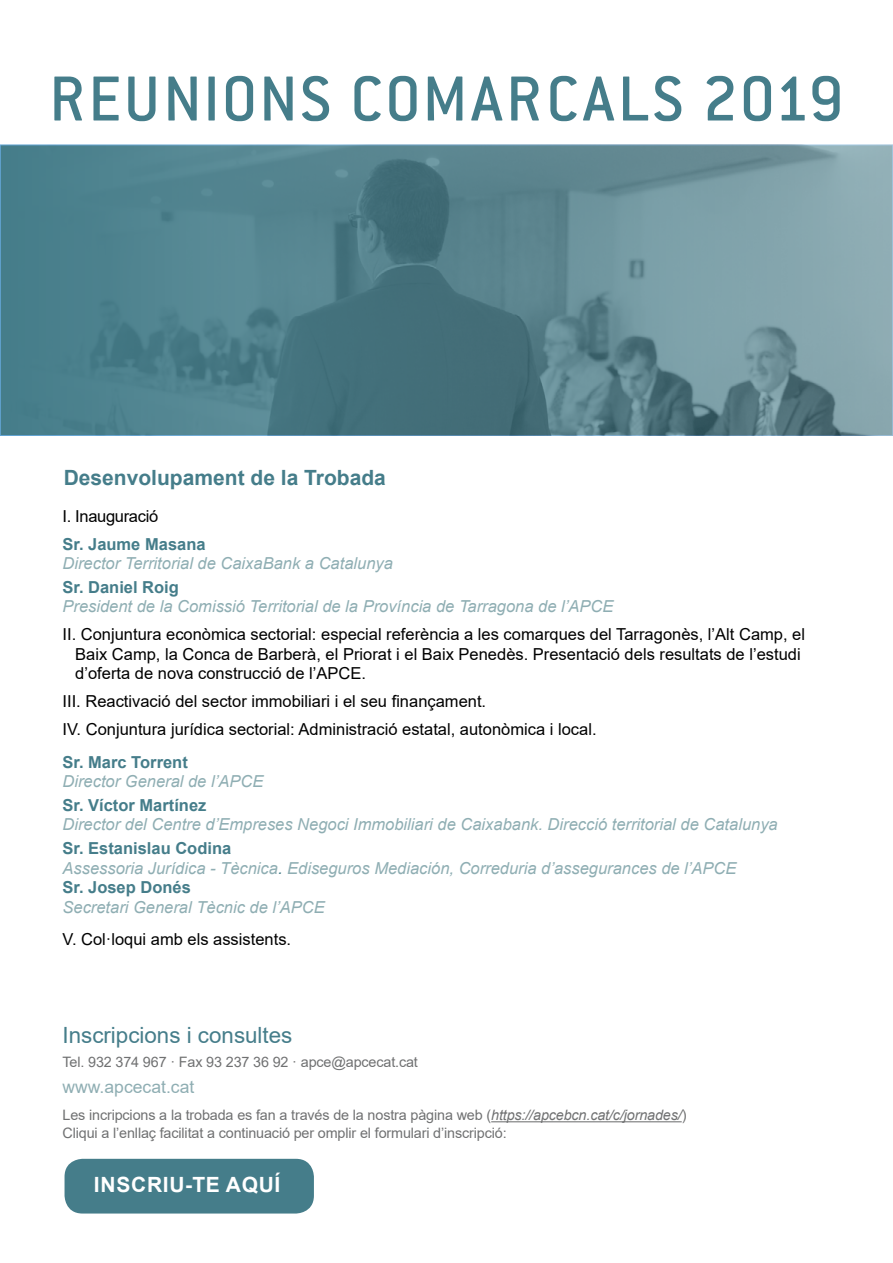
<style>
.page{position:relative;width:893px;height:1263px;background:#fff}
.page>*{position:absolute;margin:0;border:0;box-sizing:border-box;transform-origin:0 0}
.t1{font:500 69.75px "Conduit ITC";letter-spacing:.035em;color:#457d8a}
.t2{font:22.35px "Arial";color:#457d8a}
.t3{font:700 21px "Arial";color:#457d8a}
.t4{font:700 21px "Arial";letter-spacing:.035em;color:#fff}
.t5{font:17.55px "Arial";color:#8faeb3}
.t6{font:16.5px/19.5px "Arial";color:#000}
.t7{font:italic 16.5px/19.5px "Arial";color:#8faeb3}
.t8{font:700 16.5px "Arial";color:#457d8a}
.t9{font:16.5px "Arial";letter-spacing:-.02em;color:#000}
.t10{font:14.4px/17.5px "Arial";letter-spacing:-.01em;color:#707172}
.s1{font-weight:700;font-style:normal;color:#457d8a}
.s2{color:#457d8a}
.s3{font-style:italic}
</style>
<div class="page">
<img style="left:0;top:145px;width:893px;height:291px">
<hr style="left:491px;top:1121px;width:191px;height:1px;background:#707172">
<div style="left:65px;top:1159px;width:249px;height:54px;background:#457d8a;border-radius:18px"></div>
<h1 class="t1" style="left:49px;top:59px;width:796px">REUNIONS COMARCALS 2019</h1>
<p class="t3" style="left:64px;top:463px;width:324px">Desenvolupament de la Trobada</p>
<p class="t9" style="left:63px;top:504px;width:97px">I. Inauguració</p>
<p class="t8" style="left:63px;top:532px;width:145px">Sr. Jaume Masana</p>
<p class="t7" style="left:63px;top:554px;width:332px">Director Territorial de CaixaBank a Catalunya</p>
<p class="t8" style="left:63px;top:575px;width:118px">Sr. Daniel Roig</p>
<p class="t7" style="left:63px;top:597px;width:552px">President de la Comissió Territorial de la Província de Tarragona de l’APCE</p>
<p class="t6" style="left:75px;top:625px;width:731px;text-indent:-13px">II. Conjuntura econòmica sectorial: especial referència a les comarques del Tarragonès, l’Alt Camp, el<br>Baix Camp, la Conca de Barberà, el Priorat i el Baix Penedès. Presentació dels resultats de l’estudi d’oferta de nova construcció de l’APCE.</p>
<p class="t6" style="left:63px;top:687px;width:536px;line-height:28px">III. Reactivació del sector immobiliari i el seu finançament.<br>IV. Conjuntura jurídica sectorial: Administració estatal, autonòmica i local.</p>
<p class="t8" style="left:63px;top:750px;width:127px">Sr. Marc Torrent</p>
<p class="t7" style="left:63px;top:772px;width:202px">Director General de l’APCE</p>
<p class="t8" style="left:63px;top:793px;width:145px">Sr. Víctor Martínez</p>
<p class="t7" style="left:63px;top:815px;width:717px">Director del Centre d’Empreses Negoci Immobiliari de Caixabank. Direcció territorial de Catalunya</p>
<p class="t7" style="left:63px;top:839px;width:675px"><span class="s1">Sr. Estanislau Codina<br></span>Assessoria Jurídica - Tècnica<span class="s2">.</span> Ediseguros Mediación, Correduria d’assegurances de l’APCE<br><span class="s1">Sr. Josep Donés</span></p>
<p class="t7" style="left:63px;top:897px;width:264px">Secretari General Tècnic de l’APCE</p>
<p class="t6" style="left:63px;top:929px;width:230px">V. Col·loqui amb els assistents.</p>
<h2 class="t2" style="left:63px;top:1020px;width:231px">Inscripcions i consultes</h2>
<p class="t10" style="left:63px;top:1053px;width:357px">Tel. 932 374 967 · Fax 93 237 36 92 · apce@apcecat.cat</p>
<p class="t5" style="left:63px;top:1074px;width:133px">www.apcecat.cat</p>
<p class="t10" style="left:63px;top:1106px;width:625px">Les incripcions a la trobada es fan a través de la nostra pàgina web (<span class="s3">https://apcebcn.cat/c/jornades/</span>)<br>Cliqui a l’enllaç facilitat a continuació per omplir el formulari d’inscripció:</p>
<p class="t4" style="left:94px;top:1170px;width:188px">Inscriu-te aquí</p>
</div>
